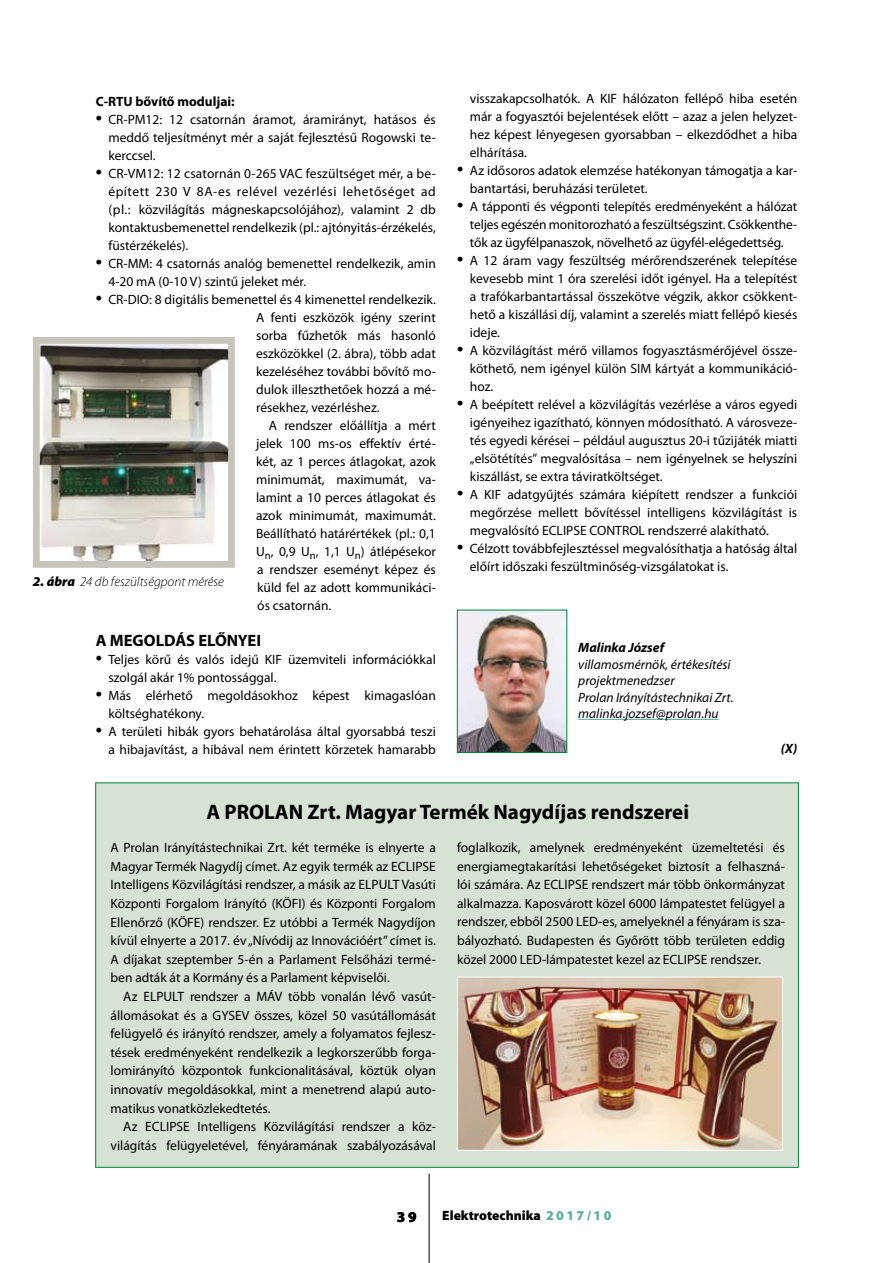
<style>
.page{position:relative;width:893px;height:1263px;background:#fff}
.page>*{position:absolute;margin:0;border:0;box-sizing:border-box;transform-origin:0 0}
.t1{font:700 21px "Myriad Pro";color:#000}
.t2{font:700 16.5px "Myriad Pro";color:#000}
.t3{font:900 15px "Myriad Pro";color:#000}
.t4{font:13.5px/18px "Myriad Pro";color:#000;text-align:justify}
.t5{font:italic 13.5px/16.5px "Myriad Pro";color:#000}
.t6{font:italic 300 13.5px "Myriad Pro";color:#000}
.t7{font:900 13.5px "Myriad Pro";color:#000}
.t8{font:700 13.5px "Myriad Pro";color:#000}
.t9{font:italic 700 13.5px "Myriad Pro";color:#000}
.s1{font-weight:900}
.s2{color:#5faca1}
</style>
<div class="page">
<div style="left:95px;top:782px;width:704px;height:386px;background:#d6e2d4;border:1px solid #00813d"></div>
<hr style="left:429px;top:1174px;width:1px;height:89px;background:#000">
<img style="left:41px;top:345px;width:186px;height:215px">
<div style="left:33px;top:337px;width:202px;height:231px;border:7px solid #c7c5bb"></div>
<hr style="left:578px;top:719px;width:141px;height:1px;background:#5faca1">
<img style="left:459px;top:612px;width:106px;height:139px">
<div style="left:457px;top:610px;width:110px;height:143px;border:1px solid #00813d"></div>
<img style="left:459px;top:979px;width:322px;height:170px">
<div style="left:457px;top:977px;width:326px;height:174px;border:1px solid #fff"></div>
<p class="t8" style="left:96px;top:92px;width:141px">C-RTU bővítő moduljai:</p>
<p class="t4" style="left:108px;top:110px;width:329px;text-indent:-13px">• CR-PM12: 12 csatornán áramot, áramirányt, hatásos és meddő teljesítményt mér a saját fejlesztésű Rogowski te&shy;kerccsel.</p>
<p class="t4" style="left:108px;top:164px;width:329px;text-indent:-13px">• CR-VM12: 12 csatornán 0-265 VAC feszültséget mér, a be&shy;épített 230 V 8A-es relével vezérlési lehetőséget ad (pl.: közvilágítás mágneskapcsolójához), valamint 2 db kontaktusbemenettel rendelkezik (pl.: ajtónyitás-érzékelés, füstérzékelés).</p>
<p class="t4" style="left:108px;top:254px;width:329px;text-indent:-13px">• CR-MM: 4 csatornás analóg bemenettel rendelkezik, amin<br>4-20 mA (0-10 V) szintű jeleket mér.</p>
<p class="t4" style="left:256px;top:290px;width:181px;text-indent:-160px">• CR-DIO: 8 digitális bemenettel és 4 kimenettel rendelkezik.<br>A fenti eszközök igény szerint sorba fűzhetők más hasonló eszközökkel (2. ábra), több adat kezeléséhez további bővítő mo&shy;dulok illeszthetőek hozzá a mé&shy;résekhez, vezérléshez.</p>
<p class="t4" style="left:256px;top:416px;width:181px;text-indent:13px">A rendszer előállítja a mért jelek 100 ms-os effektív érté&shy;két, az 1 perces átlagokat, azok minimumát, maximumát, va&shy;lamint a 10 perces átlagokat és azok minimumát, maximumát.<br>Beállítható határértékek (pl.: 0,1<br>U<sub>n</sub>, 0,9 U<sub>n</sub>, 1,1 U<sub>n</sub>) átlépésekor a rendszer eseményt képez és küld fel az adott kommunikáci&shy;ós csatornán.</p>
<p class="t2" style="left:96px;top:629px;width:167px">A MEGOLDÁS ELŐNYEI</p>
<p class="t4" style="left:108px;top:650px;width:329px;text-indent:-13px">• Teljes körű és valós idejű KIF üzemviteli információkkal szolgál akár 1% pontossággal.</p>
<p class="t4" style="left:108px;top:686px;width:329px;text-indent:-13px">• Más elérhető megoldásokhoz képest kimagaslóan költséghatékony.</p>
<p class="t4" style="left:96px;top:722px;width:342px;text-align:right">• A területi hibák gyors behatárolása által gyorsabbá teszi a hibajavítást, a hibával nem érintett körzetek hamarabb</p>
<p class="t6" style="left:33px;top:574px;width:193px"><span class="s1">2. ábra</span> 24 db feszültségpont mérése</p>
<p class="t4" style="left:470px;top:89px;width:329px">visszakapcsolhatók. A KIF hálózaton fellépő hiba esetén már a fogyasztói bejelentések előtt – azaz a jelen helyzet&shy;hez képest lényegesen gyorsabban – elkezdődhet a hiba elhárítása.</p>
<p class="t4" style="left:470px;top:161px;width:329px;text-indent:-13px">• Az idősoros adatok elemzése hatékonyan támogatja a kar&shy;bantartási, beruházási területet.</p>
<p class="t4" style="left:470px;top:197px;width:329px;text-indent:-13px">• A tápponti és végponti telepítés eredményeként a hálózat teljes egészén monitorozható a feszültségszint. Csökkenthe&shy;tők az ügyfélpanaszok, növelhető az ügyfél-elégedettség.</p>
<p class="t4" style="left:470px;top:251px;width:329px;text-indent:-13px">• A 12 áram vagy feszültség mérőrendszerének telepítése kevesebb mint 1 óra szerelési időt igényel. Ha a telepítést a trafókarbantartással összekötve végzik, akkor csökkent&shy;hető a kiszállási díj, valamint a szerelés miatt fellépő kiesés ideje.</p>
<p class="t4" style="left:470px;top:341px;width:329px;text-indent:-13px">• A közvilágítást mérő villamos fogyasztásmérőjével össze&shy;köthető, nem igényel külön SIM kártyát a kommunikáció&shy;hoz.</p>
<p class="t4" style="left:470px;top:395px;width:329px;text-indent:-13px">• A beépített relével a közvilágítás vezérlése a város egyedi igényeihez igazítható, könnyen módosítható. A városveze&shy;tés egyedi kérései – például augusztus 20-i tűzijáték miatti „elsötétítés” megvalósítása – nem igényelnek se helyszíni kiszállást, se extra táviratköltséget.</p>
<p class="t4" style="left:470px;top:485px;width:329px;text-indent:-13px">• A KIF adatgyűjtés számára kiépített rendszer a funkciói megőrzése mellett bővítéssel intelligens közvilágítást is megvalósító ECLIPSE CONTROL rendszerré alakítható.</p>
<p class="t4" style="left:470px;top:539px;width:329px;text-indent:-13px">• Célzott továbbfejlesztéssel megvalósíthatja a hatóság által előírt időszaki feszültminőség-vizsgálatokat is.</p>
<p class="t9" style="left:578px;top:639px;width:87px">Malinka József</p>
<p class="t5" style="left:578px;top:655px;width:157px">villamosmérnök, értékesítési projektmenedzser<br>Prolan Irányítástechnikai Zrt. malinka.jozsef@prolan.hu</p>
<p class="t9" style="left:781px;top:740px;width:18px">(X)</p>
<h1 class="t1" style="left:206px;top:798px;width:484px">A PROLAN Zrt. Magyar Termék Nagydíjas rendszerei</h1>
<p class="t4" style="left:111px;top:838px;width:327px;line-height:18.6px">A Prolan Irányítástechnikai Zrt. két terméke is elnyerte a Magyar Termék Nagydíj címet. Az egyik termék az ECLIPSE Intelligens Közvilágítási rendszer, a másik az ELPULT Vasúti Központi Forgalom Irányító (KÖFI) és Központi Forgalom Ellenőrző (KÖFE) rendszer. Ez utóbbi a Termék Nagydíjon kívül elnyerte a 2017. év „Nívódij az Innovációért” címet is.<br>A díjakat szeptember 5-én a Parlament Felsőházi termé&shy;ben adták át a Kormány és a Parlament képviselői.</p>
<p class="t4" style="left:111px;top:987px;width:327px;line-height:18.6px;text-indent:13px">Az ELPULT rendszer a MÁV több vonalán lévő vasút&shy;állomásokat és a GYSEV összes, közel 50 vasútállomását felügyelő és irányító rendszer, amely a folyamatos fejlesz&shy;tések eredményeként rendelkezik a legkorszerűbb forga&shy;lomirányító központok funkcionalitásával, köztük olyan innovatív megoldásokkal, mint a menetrend alapú auto&shy;matikus vonatközlekedtetés.</p>
<p class="t4" style="left:111px;top:1117px;width:327px;line-height:18.6px;text-align:right">Az ECLIPSE Intelligens Közvilágítási rendszer a köz&shy;világítás felügyeletével, fényáramának szabályozásával</p>
<p class="t4" style="left:457px;top:838px;width:329px;line-height:18.6px">foglalkozik, amelynek eredményeként üzemeltetési és energiamegtakarítási lehetőségeket biztosít a felhaszná&shy;lói számára. Az ECLIPSE rendszert már több önkormányzat alkalmazza. Kaposvárott közel 6000 lámpatestet felügyel a rendszer, ebből 2500 LED-es, amelyeknél a fényáram is sza&shy;bályozható. Budapesten és Győrött több területen eddig közel 2000 LED-lámpatestet kezel az ECLIPSE rendszer.</p>
<p class="t3" style="left:397px;top:1206px;width:21px">39</p>
<p class="t7" style="left:442px;top:1206px;width:171px">Elektrotechnika <span class="s2">2 0 1 7 / 1 0</span></p>
</div>
